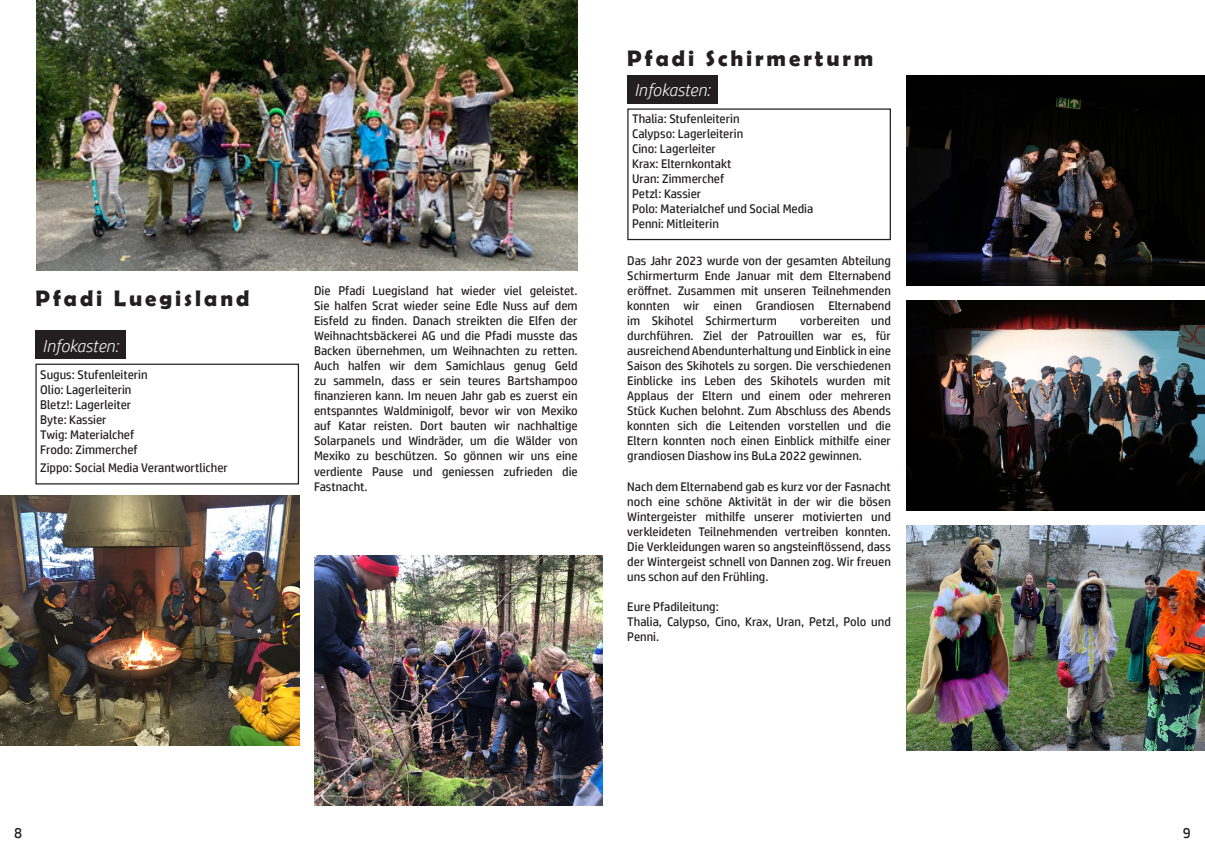
<style>
.page{position:relative;width:1205px;height:851px;background:#fff}
.page>*{position:absolute;margin:0;border:0;box-sizing:border-box;transform-origin:0 0}
.t1{font:700 22.5px "Berlin Sans FB Demi";letter-spacing:.13em;color:#231f20}
.t2{font:italic 300 17.5px "HP Simplified";color:#fff}
.t3{font:15px "HP Simplified";color:#231f20}
.t4{font:12.5px/15px "HP Simplified";color:#231f20;text-align:justify}
</style>
<div class="page">
<img style="left:36px;top:0;width:542px;height:270px">
<div style="left:35px;top:363px;width:264px;height:121px;border:1px solid #231f20"></div>
<div style="left:35px;top:330px;width:90px;height:28px;background:#231f20"></div>
<img style="left:0;top:495px;width:299px;height:250px">
<img style="left:314px;top:555px;width:288px;height:250px">
<div style="left:627px;top:108px;width:264px;height:132px;border:1px solid #231f20"></div>
<div style="left:627px;top:75px;width:90px;height:28px;background:#231f20"></div>
<img style="left:906px;top:75px;width:299px;height:210px">
<img style="left:906px;top:300px;width:299px;height:210px">
<img style="left:906px;top:525px;width:299px;height:225px">
<h1 class="t1" style="left:627px;top:45px;width:248px">Pfadi Schirmerturm</h1>
<h2 class="t2" style="left:634px;top:80px;width:77px">Infokasten:</h2>
<h1 class="t1" style="left:35px;top:285px;width:215px">Pfadi Luegisland</h1>
<h2 class="t2" style="left:43px;top:335px;width:77px">Infokasten:</h2>
<p class="t4" style="left:40px;top:366px;width:109px;text-align:left">Sugus: Stufenleiterin<br>Olio: Lagerleiterin<br>Bletz!: Lagerleiter<br>Byte: Kassier<br>Twig: Materialchef<br>Frodo: Zimmerchef</p>
<p class="t4" style="left:40px;top:459px;width:189px">Zippo: Social Media Verantwortlicher</p>
<p class="t4" style="left:314px;top:283px;width:265px">Die Pfadi Luegisland hat wieder viel geleistet.<br>Sie halfen Scrat wieder seine Edle Nuss auf dem Eisfeld zu finden. Danach streikten die Elfen der Weihnachtsbäckerei AG und die Pfadi musste das Backen übernehmen, um Weihnachten zu retten.<br>Auch halfen wir dem Samichlaus genug Geld zu sammeln, dass er sein teures Bartshampoo finanzieren kann. Im neuen Jahr gab es zuerst ein entspanntes Waldminigolf, bevor wir von Mexiko auf Katar reisten. Dort bauten wir nachhaltige Solarpanels und Windräder, um die Wälder von Mexiko zu beschützen. So gönnen wir uns eine verdiente Pause und geniessen zufrieden die Fastnacht.</p>
<p class="t4" style="left:632px;top:111px;width:183px;text-align:left">Thalia: Stufenleiterin<br>Calypso: Lagerleiterin<br>Cino: Lagerleiter<br>Krax: Elternkontakt<br>Uran: Zimmerchef<br>Petzl: Kassier<br>Polo: Materialchef und Social Media<br>Penni: Mitleiterin</p>
<p class="t4" style="left:627px;top:253px;width:265px">Das Jahr 2023 wurde von der gesamten Abteilung Schirmerturm Ende Januar mit dem Elternabend eröffnet. Zusammen mit unseren Teilnehmenden konnten wir einen Grandiosen Elternabend im Skihotel Schirmerturm</p>
<p class="t4" style="left:627px;top:313px;width:265px;text-indent:173px">vorbereiten und durchführen. Ziel der Patrouillen war es, für ausreichend Abendunterhaltung und Einblick in eine Saison des Skihotels zu sorgen. Die verschiedenen Einblicke ins Leben des Skihotels wurden mit Applaus der Eltern und einem oder mehreren Stück Kuchen belohnt. Zum Abschluss des Abends konnten sich die Leitenden vorstellen und die Eltern konnten noch einen Einblick mithilfe einer grandiosen Diashow ins BuLa 2022 gewinnen.</p>
<p class="t4" style="left:627px;top:478px;width:265px">Nach dem Elternabend gab es kurz vor der Fasnacht noch eine schöne Aktivität in der wir die bösen Wintergeister mithilfe unserer motivierten und verkleideten Teilnehmenden vertreiben konnten.<br>Die Verkleidungen waren so angsteinflössend, dass der Wintergeist schnell von Dannen zog. Wir freuen uns schon auf den Frühling.</p>
<p class="t4" style="left:627px;top:598px;width:265px;text-align:left">Eure Pfadileitung:<br>Thalia, Calypso, Cino, Krax, Uran, Petzl, Polo und<br>Penni.</p>
<p class="t3" style="left:14px;top:823px;width:10px">8</p>
<p class="t3" style="left:1182px;top:823px;width:10px">9</p>
</div>
